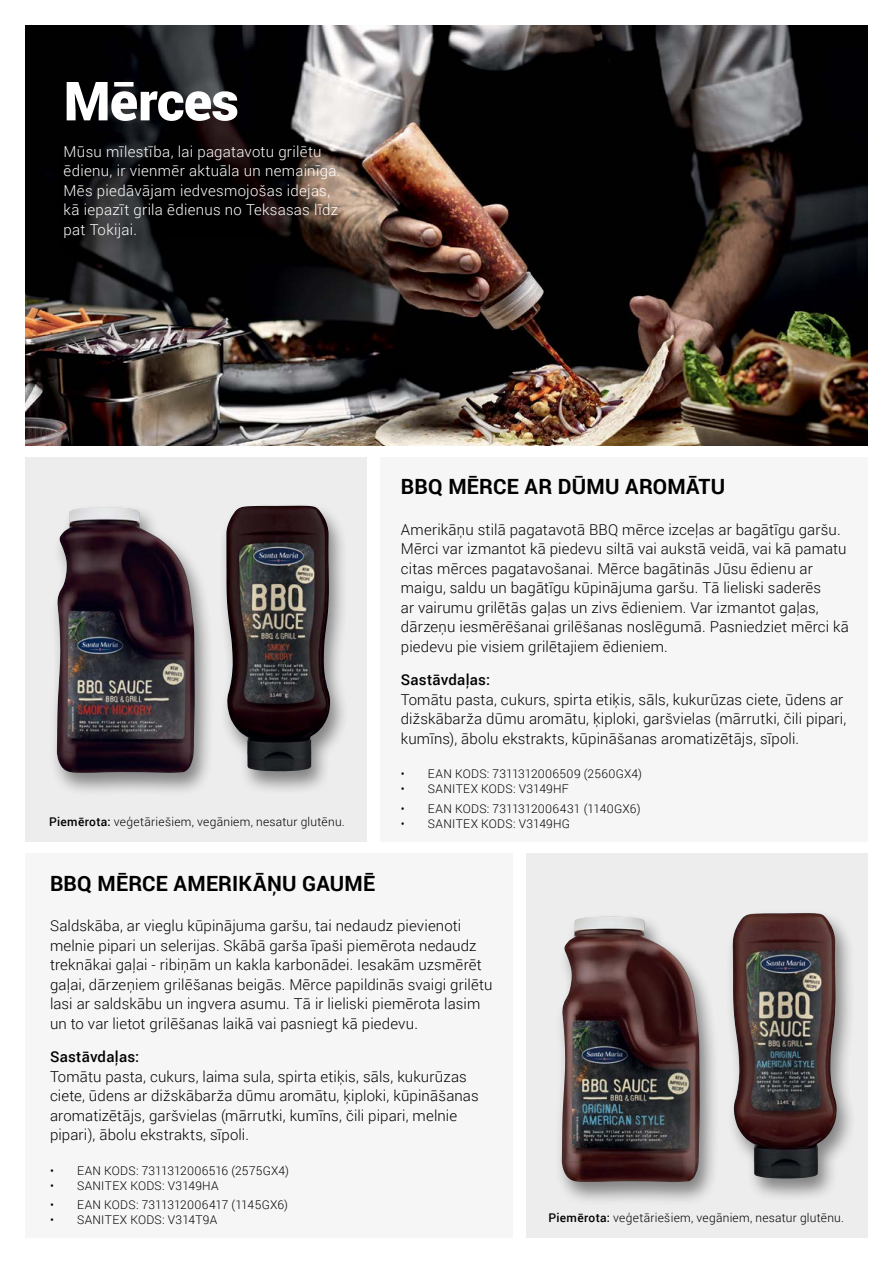
<style>
.page{position:relative;width:893px;height:1263px;background:#fff}
.page>*{position:absolute;margin:0;border:0;box-sizing:border-box;transform-origin:0 0}
.t1{font:900 54px "Roboto";letter-spacing:-.02em;color:#fff}
.t2{font:700 21px "Roboto";letter-spacing:.01em;color:#000}
.t3{font:300 15px/19.5px "Roboto";letter-spacing:.01em;color:#000}
.t4{font:300 15px/19.5px "Roboto";letter-spacing:.02em;color:#fff}
.t5{font:500 15px "Roboto";letter-spacing:.02em;color:#000}
.t6{font:300 12px "Roboto";letter-spacing:.02em;color:#000}
.s1{font-weight:500}
</style>
<div class="page">
<div style="left:26px;top:457px;width:341px;height:384px;background:#ededee"></div>
<div style="left:526px;top:853px;width:341px;height:384px;background:#ededee"></div>
<img style="left:26px;top:26px;width:841px;height:419px">
<div style="left:380px;top:457px;width:487px;height:384px;background:#f6f6f6"></div>
<div style="left:26px;top:853px;width:487px;height:384px;background:#f6f6f6"></div>
<div style="left:49px;top:504px;width:166px;height:293px;background:#000;opacity:.45"></div>
<img style="left:57px;top:507px;width:138px;height:266px">
<div style="left:554px;top:913px;width:166px;height:293px;background:#000;opacity:.45"></div>
<img style="left:562px;top:917px;width:138px;height:265px">
<div style="left:219px;top:502px;width:131px;height:294px;background:#000;opacity:.45"></div>
<img style="left:226px;top:506px;width:104px;height:265px">
<div style="left:725px;top:910px;width:132px;height:293px;background:#000;opacity:.45"></div>
<img style="left:732px;top:913px;width:105px;height:265px">
<div style="left:57px;top:143px;width:299px;height:117px;background:#000;opacity:.45"></div>
<h1 class="t1" style="left:64px;top:63px;width:177px">Mērces</h1>
<p class="t4" style="left:64px;top:141px;width:278px">Mūsu mīlestība, lai pagatavotu grilētu ēdienu, ir vienmēr aktuāla un nemainīga.<br>Mēs piedāvājam iedvesmojošas idejas, kā iepazīt grila ēdienus no Teksasas līdz pat Tokijai.</p>
<p class="t6" style="left:49px;top:814px;width:297px"><span class="s1">Piemērota:</span> veģetāriešiem, vegāniem, nesatur glutēnu.</p>
<h2 class="t2" style="left:401px;top:472px;width:326px">BBQ MĒRCE AR DŪMU AROMĀTU</h2>
<p class="t3" style="left:401px;top:519px;width:449px">Amerikāņu stilā pagatavotā BBQ mērce izceļas ar bagātīgu garšu.<br>Mērci var izmantot kā piedevu siltā vai aukstā veidā, vai kā pamatu citas mērces pagatavošanai. Mērce bagātinās Jūsu ēdienu ar maigu, saldu un bagātīgu kūpinājuma garšu. Tā lieliski saderēs<br>ar vairumu grilētās gaļas un zivs ēdieniem. Var izmantot gaļas, dārzeņu iesmērēšanai grilēšanas noslēgumā. Pasniedziet mērci kā piedevu pie visiem grilētajiem ēdieniem.</p>
<p class="t5" style="left:401px;top:669px;width:91px">Sastāvdaļas:</p>
<p class="t3" style="left:401px;top:689px;width:447px">Tomātu pasta, cukurs, spirta etiķis, sāls, kukurūzas ciete, ūdens ar dižskābarža dūmu aromātu, ķiploki, garšvielas (mārrutki, čili pipari, kumīns), ābolu ekstrakts, kūpināšanas aromatizētājs, sīpoli.</p>
<p class="t6" style="left:401px;top:766px;width:243px">• EAN KODS: 7311312006509 (2560GX4)</p>
<p class="t6" style="left:401px;top:781px;width:169px">• SANITEX KODS: V3149HF</p>
<p class="t6" style="left:401px;top:800px;width:241px">• EAN KODS: 7311312006431 (1140GX6)</p>
<p class="t6" style="left:401px;top:815px;width:171px">• SANITEX KODS: V3149HG</p>
<h2 class="t2" style="left:50px;top:868px;width:327px">BBQ MĒRCE AMERIKĀŅU GAUMĒ</h2>
<p class="t3" style="left:50px;top:915px;width:444px">Saldskāba, ar vieglu kūpinājuma garšu, tai nedaudz pievienoti melnie pipari un selerijas. Skābā garša īpaši piemērota nedaudz treknākai gaļai - ribiņām un kakla karbonādei. Iesakām uzsmērēt gaļai, dārzeņiem grilēšanas beigās. Mērce papildinās svaigi grilētu lasi ar saldskābu un ingvera asumu. Tā ir lieliski piemērota lasim un to var lietot grilēšanas laikā vai pasniegt kā piedevu.</p>
<p class="t5" style="left:50px;top:1046px;width:91px">Sastāvdaļas:</p>
<p class="t3" style="left:50px;top:1066px;width:430px">Tomātu pasta, cukurs, laima sula, spirta etiķis, sāls, kukurūzas ciete, ūdens ar dižskābarža dūmu aromātu, ķiploki, kūpināšanas aromatizētājs, garšvielas (mārrutki, kumīns, čili pipari, melnie pipari), ābolu ekstrakts, sīpoli.</p>
<p class="t6" style="left:50px;top:1162px;width:240px">• EAN KODS: 7311312006516 (2575GX4)</p>
<p class="t6" style="left:50px;top:1177px;width:170px">• SANITEX KODS: V3149HA</p>
<p class="t6" style="left:50px;top:1197px;width:239px">• EAN KODS: 7311312006417 (1145GX6)</p>
<p class="t6" style="left:50px;top:1212px;width:169px">• SANITEX KODS: V314T9A</p>
<p class="t6" style="left:548px;top:1209px;width:297px"><span class="s1">Piemērota:</span> veģetāriešiem, vegāniem, nesatur glutēnu.</p>
</div>
